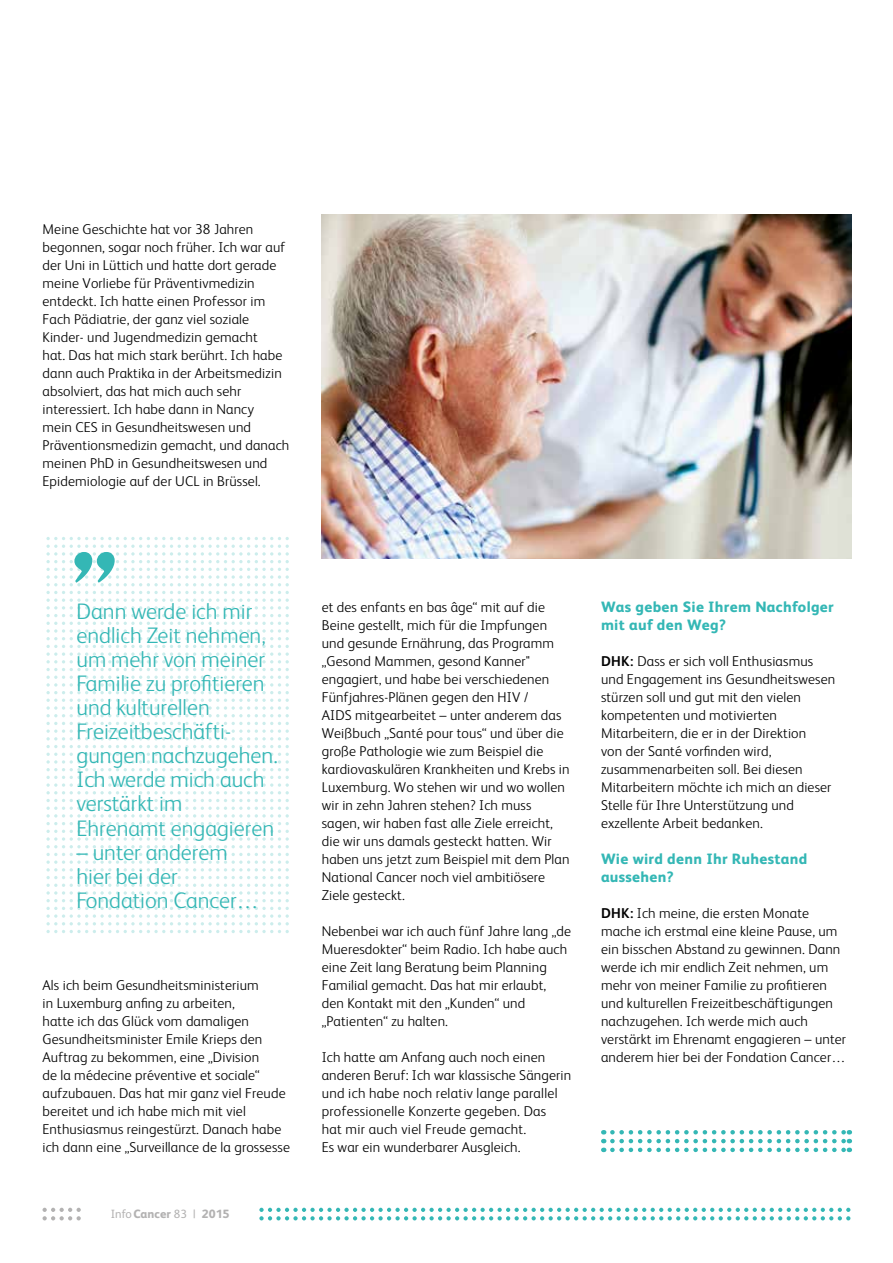
<style>
.page{position:relative;width:893px;height:1263px;background:#fff}
.page>*{position:absolute;margin:0;border:0;box-sizing:border-box;transform-origin:0 0}
.t1{font:300 22.5px/24px "FS Albert";color:#34b7b5}
.t2{font:800 15px/18px "FS Albert";letter-spacing:.02em;color:#34b7b5}
.t3{font:300 14.25px/18px "FS Albert";letter-spacing:.01em;color:#000}
.t4{font:800 12px "FS Albert";letter-spacing:.005em;color:#b3b2b2}
.s1{font-weight:400}
.s2{font-weight:700}
</style>
<div class="page">
<svg style="left:43px;top:1208px;width:38px;height:12px"></svg>
<svg style="left:259px;top:1208px;width:591px;height:12px"></svg>
<img style="left:322px;top:214px;width:529px;height:344px">
<svg style="left:46px;top:537px;width:243px;height:396px"></svg>
<svg style="left:74px;top:552px;width:41px;height:31px"></svg>
<svg style="left:603px;top:1130px;width:1px;height:22px"></svg>
<svg style="left:612px;top:1130px;width:238px;height:22px"></svg>
<p class="t3" style="left:43px;top:219px;width:248px">Meine Geschichte hat vor 38 Jahren begonnen, sogar noch früher. Ich war auf der Uni in Lüttich und hatte dort gerade meine Vorliebe für Präventivmedizin entdeckt. Ich hatte einen Professor im Fach Pädiatrie, der ganz viel soziale Kinder- und Jugendmedizin gemacht<br>hat. Das hat mich stark berührt. Ich habe dann auch Praktika in der Arbeitsmedizin absolviert, das hat mich auch sehr interessiert. Ich habe dann in Nancy<br>mein CES in Gesundheitswesen und Präventionsmedizin gemacht, und danach meinen PhD in Gesundheitswesen und Epidemiologie auf der UCL in Brüssel.</p>
<h1 class="t1" style="left:77px;top:599px;width:203px">Dann werde ich mir endlich Zeit nehmen, um mehr von meiner<br>Familie zu profitieren und kulturellen<br>Freizeitbeschäfti&shy;gungen nachzugehen.<br>Ich werde mich auch verstärkt im<br>Ehrenamt engagieren</h1>
<h1 class="t1" style="left:77px;top:839px;width:184px">– unter anderem hier bei der<br>Fondation Cancer…</h1>
<p class="t3" style="left:43px;top:975px;width:249px">Als ich beim Gesundheitsministerium<br>in Luxemburg anfing zu arbeiten,<br>hatte ich das Glück vom damaligen Gesundheitsminister Emile Krieps den Auftrag zu bekommen, eine „Division<br>de la médecine préventive et sociale“ aufzubauen. Das hat mir ganz viel Freude bereitet und ich habe mich mit viel Enthusiasmus reingestürzt. Danach habe ich dann eine „Surveillance de la grossesse</p>
<p class="t4" style="left:111px;top:1205px;width:120px"><span class="s1">Info</span>Cancer <span class="s1">83 |</span> 2015</p>
<p class="t3" style="left:322px;top:597px;width:249px">et des enfants en bas âge“ mit auf die Beine gestellt, mich für die Impfungen und gesunde Ernährung, das Programm „Gesond Mammen, gesond Kanner" engagiert, und habe bei verschiedenen Fünfjahres-Plänen gegen den HIV /<br>AIDS mitgearbeitet – unter anderem das Weißbuch „Santé pour tous“ und über die große Pathologie wie zum Beispiel die kardiovaskulären Krankheiten und Krebs in Luxemburg. Wo stehen wir und wo wollen wir in zehn Jahren stehen? Ich muss sagen, wir haben fast alle Ziele erreicht, die wir uns damals gesteckt hatten. Wir haben uns jetzt zum Beispiel mit dem Plan National Cancer noch viel ambitiösere Ziele gesteckt.</p>
<p class="t3" style="left:322px;top:921px;width:251px">Nebenbei war ich auch fünf Jahre lang „de Mueresdokter“ beim Radio. Ich habe auch eine Zeit lang Beratung beim Planning Familial gemacht. Das hat mir erlaubt, den Kontakt mit den „Kunden“ und „Patienten“ zu halten.</p>
<p class="t3" style="left:322px;top:1047px;width:251px">Ich hatte am Anfang auch noch einen anderen Beruf: Ich war klassische Sängerin und ich habe noch relativ lange parallel professionelle Konzerte gegeben. Das<br>hat mir auch viel Freude gemacht.<br>Es war ein wunderbarer Ausgleich.</p>
<p class="t2" style="left:601px;top:597px;width:234px">Was geben Sie Ihrem Nachfolger mit auf den Weg?</p>
<p class="t3" style="left:601px;top:651px;width:236px"><span class="s2">DHK:</span> Dass er sich voll Enthusiasmus und Engagement ins Gesundheitswesen stürzen soll und gut mit den vielen kompetenten und motivierten Mitarbeitern, die er in der Direktion<br>von der Santé vorfinden wird, zusammenarbeiten soll. Bei diesen Mitarbeitern möchte ich mich an dieser Stelle für Ihre Unterstützung und exzellente Arbeit bedanken.</p>
<p class="t2" style="left:601px;top:849px;width:208px">Wie wird denn Ihr Ruhestand aussehen?</p>
<p class="t3" style="left:601px;top:903px;width:247px"><span class="s2">DHK:</span> Ich meine, die ersten Monate mache ich erstmal eine kleine Pause, um ein bisschen Abstand zu gewinnen. Dann werde ich mir endlich Zeit nehmen, um mehr von meiner Familie zu profitieren und kulturellen Freizeitbeschäftigungen nachzugehen. Ich werde mich auch verstärkt im Ehrenamt engagieren – unter anderem hier bei der Fondation Cancer…</p>
</div>
